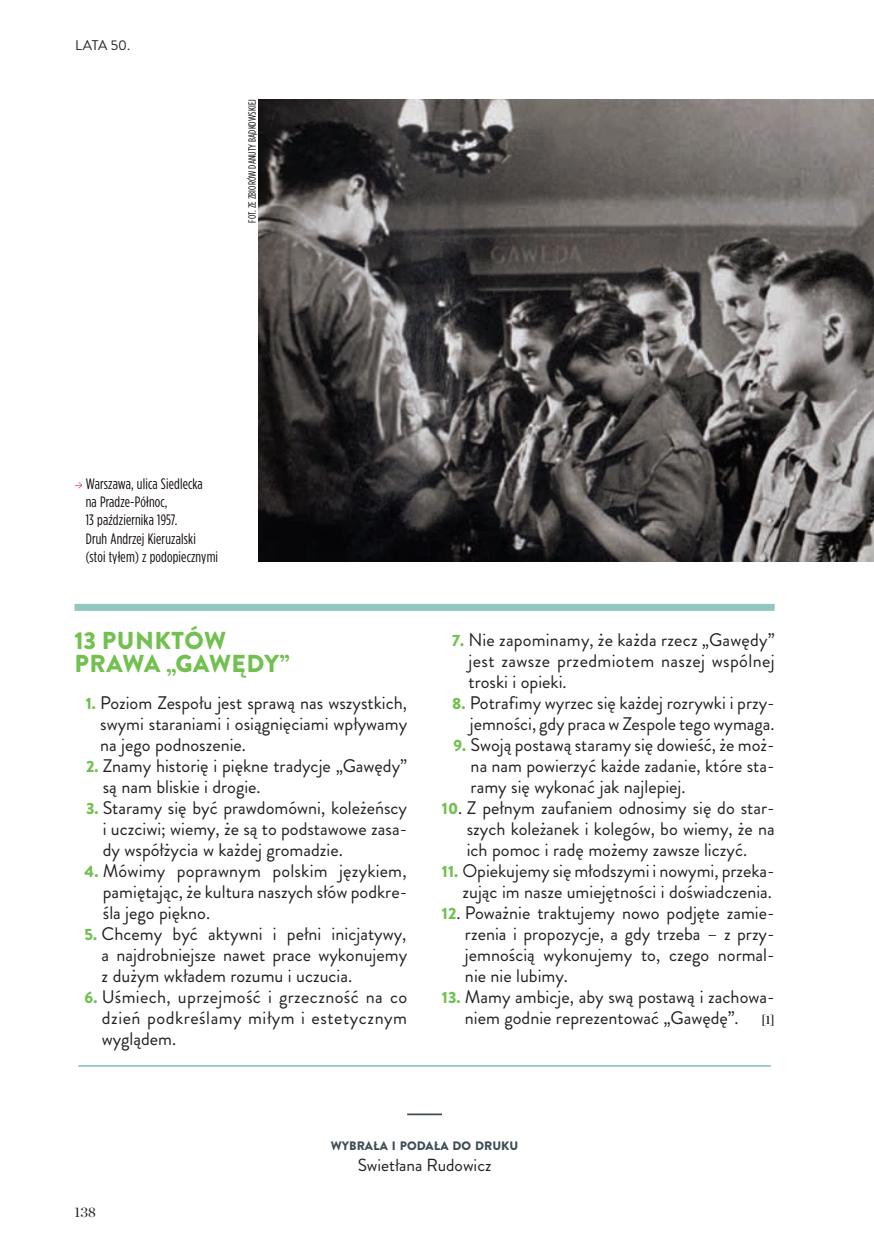
<style>
.page{position:relative;width:874px;height:1241px;background:#fff}
.page>*{position:absolute;margin:0;border:0;box-sizing:border-box;transform-origin:0 0}
.DATA-MiEJSCE_NAD_wer{font:900 24.5px/22.8px "Brandon Grotesque";letter-spacing:.015em;color:#72c050}
.txt_jednoelemnt_bez{font:18.2px/21px "Brandon Grotesque";color:#231f20;text-align:justify}
.po_txt_nazwisko{font:17.5px "Brandon Grotesque";color:#231f20}
.fotopodpis{font:15.05px/18px "Gotham Condensed";letter-spacing:.01em;color:#110a0c}
.t1{font:14px "Brandon Grotesque";letter-spacing:-.01em;color:#231f20}
.t2{font:14px "Chronicle Display";color:#231f20}
.pod_txt_pierwsze{font:900 12.25px "Brandon Grotesque";color:#3f4d54}
.fotocredit{font:10.5px "Gotham Condensed";letter-spacing:.01em;color:#110a0c}
.s1{font-weight:900;font-size:16.28px;color:#72c050}
.s2{font-family:"Chronicle Display Semi";font-size:12.25px}
</style>
<div class="page">
<div style="left:74px;top:603px;width:700px;height:7px;background:#92c7bf"></div>
<img style="left:258px;top:99px;width:615px;height:462px">
<svg style="left:75px;top:482px;width:7px;height:6px"></svg>
<hr style="left:78px;top:1064px;width:692px;height:2px;background:#92c7bf">
<hr style="left:407px;top:1113px;width:34px;height:1px;background:#3f4d54">
<p class="t1" style="left:75px;top:35px;width:57px">LATA 50.</p>
<p class="fotocredit" style="left:246px;top:222px;width:125px;rotate:-90deg">FOT. ZE ZBIORÓW DANUTY BĄDKOWSKIEJ</p>
<p class="fotopodpis" style="left:86px;top:474px;width:134px">Warszawa, ulica Siedlecka<br>na Pradze-Północ,<br>13 października 1957.<br>Druh Andrzej Kieruzalski (stoi tyłem) z podopiecznymi</p>
<p class="DATA-MiEJSCE_NAD_wer" style="left:74px;top:629px;width:216px">13 PUNKTÓW<br>PRAWA „GAWĘDY”</p>
<p class="txt_jednoelemnt_bez" style="left:100px;top:692px;width:308px;text-indent:-15px"><span class="s1">1.</span> Poziom Zespołu jest sprawą nas wszystkich, swymi staraniami i osiągnięciami wpływamy na jego podnoszenie.</p>
<p class="txt_jednoelemnt_bez" style="left:103px;top:755px;width:306px;text-indent:-17px"><span class="s1">2.</span> Znamy historię i piękne tradycje „Gawędy” są nam bliskie i drogie.</p>
<p class="txt_jednoelemnt_bez" style="left:103px;top:797px;width:306px;text-indent:-17px"><span class="s1">3.</span> Staramy się być prawdomówni, koleżeńscy i uczciwi; wiemy, że są to podstawowe zasa&shy;dy współżycia w każdej gromadzie.</p>
<p class="txt_jednoelemnt_bez" style="left:103px;top:860px;width:306px;text-indent:-18px"><span class="s1">4.</span> Mówimy poprawnym polskim językiem, pamiętając, że kultura naszych słów podkre&shy;śla jego piękno.</p>
<p class="txt_jednoelemnt_bez" style="left:102px;top:923px;width:307px;text-indent:-17px"><span class="s1">5.</span> Chcemy być aktywni i pełni inicjatywy, a najdrobniejsze nawet prace wykonujemy z dużym wkładem rozumu i uczucia.</p>
<p class="txt_jednoelemnt_bez" style="left:102px;top:986px;width:307px;text-indent:-17px"><span class="s1">6.</span> Uśmiech, uprzejmość i grzeczność na co dzień podkreślamy miłym i estetycznym wyglądem.</p>
<p class="txt_jednoelemnt_bez" style="left:468px;top:629px;width:307px;text-indent:-16px"><span class="s1">7.</span> Nie zapominamy, że każda rzecz „Gawędy” jest zawsze przedmiotem naszej wspólnej troski i opieki.</p>
<p class="txt_jednoelemnt_bez" style="left:452px;top:692px;width:324px;text-align:right"><span class="s1">8.</span> Potrafimy wyrzec się każdej rozrywki i przy&shy;jemności, gdy praca w Zespole tego wymaga.</p>
<p class="txt_jednoelemnt_bez" style="left:470px;top:734px;width:305px;text-indent:-17px"><span class="s1">9.</span> Swoją postawą staramy się dowieść, że moż&shy;na nam powierzyć każde zadanie, które sta&shy;ramy się wykonać jak najlepiej.</p>
<p class="txt_jednoelemnt_bez" style="left:466px;top:797px;width:309px;text-indent:-25px"><span class="s1">10</span>. Z pełnym zaufaniem odnosimy się do star&shy;szych koleżanek i kolegów, bo wiemy, że na ich pomoc i radę możemy zawsze liczyć.</p>
<p class="txt_jednoelemnt_bez" style="left:441px;top:860px;width:334px;text-align:right"><span class="s1">11.</span> Opiekujemy się młodszymi i nowymi, przeka&shy;zując im nasze umiejętności i doświadczenia.</p>
<p class="txt_jednoelemnt_bez" style="left:465px;top:902px;width:311px;text-indent:-23px"><span class="s1">12</span>. Poważnie traktujemy nowo podjęte zamie&shy;rzenia i propozycje, a gdy trzeba – z przy&shy;jemnością wykonujemy to, czego normal&shy;nie nie lubimy.</p>
<p class="txt_jednoelemnt_bez" style="left:441px;top:986px;width:334px;text-align:right"><span class="s1">13.</span> Mamy ambicje, aby swą postawą i zachowa&shy;niem godnie reprezentować „Gawędę”. <span class="s2">[1]</span></p>
<p class="t2" style="left:74px;top:1201px;width:23px">138</p>
<p class="pod_txt_pierwsze" style="left:331px;top:1136px;width:189px">WYBRAŁA I PODAŁA DO DRUKU</p>
<p class="po_txt_nazwisko" style="left:357px;top:1152px;width:135px">Swietłana Rudowicz</p>
</div>
